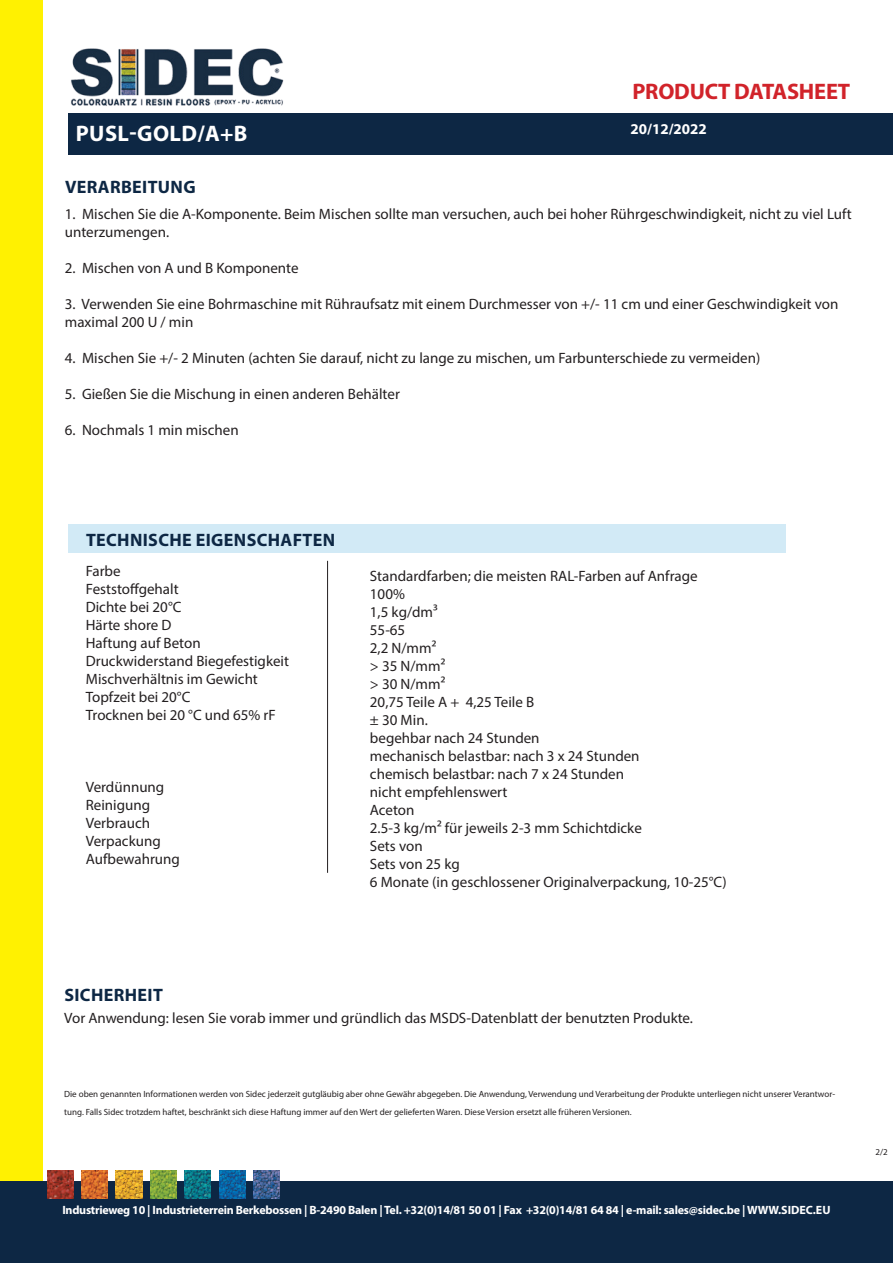
<style>
.page{position:relative;width:893px;height:1263px;background:#fff}
.page>*{position:absolute;margin:0;border:0;box-sizing:border-box;transform-origin:0 0}
.t1{font:700 22.5px "Myriad Pro";letter-spacing:-.01em;color:#d1232a}
.t2{font:700 22.5px "Myriad Pro";letter-spacing:.02em;color:#fff}
.t3{font:700 18px "Myriad Pro";letter-spacing:.02em;color:#0d2744}
.t4{font:15px/18px "Myriad Pro";color:#231f20}
.t5{font:700 15px "Myriad Pro";color:#fff}
.t6{font:700 12px "Myriad Pro";letter-spacing:-.02em;color:#fff}
.t7{font:9px/18px "Myriad Pro";color:#231f20}
</style>
<div class="page">
<div style="left:0;top:0;width:43px;height:1263px;background:#fff101"></div>
<div style="left:0;top:1181px;width:893px;height:82px;background:#0d2744"></div>
<img style="left:47px;top:1170px;width:26px;height:28px">
<img style="left:82px;top:1170px;width:26px;height:28px">
<img style="left:116px;top:1170px;width:26px;height:28px">
<img style="left:150px;top:1170px;width:26px;height:28px">
<img style="left:185px;top:1170px;width:26px;height:28px">
<img style="left:219px;top:1170px;width:26px;height:28px">
<img style="left:253px;top:1170px;width:27px;height:28px">
<div style="left:68px;top:113px;width:825px;height:42px;background:#0d2744"></div>
<div style="left:68px;top:524px;width:717px;height:29px;background:#d2eaf6"></div>
<hr style="left:327px;top:561px;width:1px;height:312px;background:#231f20">
<img style="left:71px;top:48px;width:213px;height:58px">
<p class="t2" style="left:76px;top:119px;width:173px">PUSL-GOLD/A+B</p>
<p class="t1" style="left:632px;top:77px;width:219px">PRODUCT DATASHEET</p>
<p class="t5" style="left:630px;top:119px;width:78px">20/12/2022</p>
<p class="t3" style="left:65px;top:175px;width:132px">VERARBEITUNG</p>
<p class="t4" style="left:65px;top:204px;width:788px">1. Mischen Sie die A-Komponente. Beim Mischen sollte man versuchen, auch bei hoher Rührgeschwindigkeit, nicht zu viel Luft unterzumengen.</p>
<p class="t4" style="left:65px;top:258px;width:235px">2. Mischen von A und B Komponente</p>
<p class="t4" style="left:65px;top:294px;width:775px">3. Verwenden Sie eine Bohrmaschine mit Rühraufsatz mit einem Durchmesser von +/- 11 cm und einer Geschwindigkeit von maximal 200 U / min</p>
<p class="t4" style="left:65px;top:348px;width:697px">4. Mischen Sie +/- 2 Minuten (achten Sie darauf, nicht zu lange zu mischen, um Farbunterschiede zu vermeiden)</p>
<p class="t4" style="left:65px;top:384px;width:337px">5. Gießen Sie die Mischung in einen anderen Behälter</p>
<p class="t4" style="left:65px;top:420px;width:175px">6. Nochmals 1 min mischen</p>
<p class="t3" style="left:86px;top:528px;width:251px">TECHNISCHE EIGENSCHAFTEN</p>
<p class="t4" style="left:86px;top:561px;width:36px">Farbe</p>
<p class="t4" style="left:86px;top:579px;width:94px">Feststoffgehalt</p>
<p class="t4" style="left:86px;top:597px;width:97px">Dichte bei 20°C</p>
<p class="t4" style="left:86px;top:615px;width:87px">Härte shore D</p>
<p class="t4" style="left:86px;top:633px;width:116px">Haftung auf Beton</p>
<p class="t4" style="left:86px;top:651px;width:205px">Druckwiderstand Biegefestigkeit</p>
<p class="t4" style="left:86px;top:669px;width:174px">Mischverhältnis im Gewicht</p>
<p class="t4" style="left:86px;top:687px;width:106px">Topfzeit bei 20°C</p>
<p class="t4" style="left:86px;top:705px;width:191px">Trocknen bei 20 °C und 65% rF</p>
<p class="t4" style="left:86px;top:777px;width:80px">Verdünnung</p>
<p class="t4" style="left:86px;top:795px;width:66px">Reinigung</p>
<p class="t4" style="left:86px;top:813px;width:66px">Verbrauch</p>
<p class="t4" style="left:86px;top:831px;width:76px">Verpackung</p>
<p class="t4" style="left:86px;top:849px;width:96px">Aufbewahrung</p>
<p class="t4" style="left:370px;top:566px;width:329px">Standardfarben; die meisten RAL-Farben auf Anfrage</p>
<p class="t4" style="left:370px;top:584px;width:36px">100%</p>
<p class="t4" style="left:370px;top:602px;width:69px">1,5 kg/dm³</p>
<p class="t4" style="left:370px;top:620px;width:37px">55-65</p>
<p class="t4" style="left:370px;top:638px;width:68px">2,2 N/mm²</p>
<p class="t4" style="left:370px;top:656px;width:77px">&gt; 35 N/mm²</p>
<p class="t4" style="left:370px;top:674px;width:77px">&gt; 30 N/mm²</p>
<p class="t4" style="left:370px;top:692px;width:166px">20,75 Teile A + 4,25 Teile B</p>
<p class="t4" style="left:370px;top:710px;width:59px">± 30 Min.</p>
<p class="t4" style="left:370px;top:728px;width:171px">begehbar nach 24 Stunden</p>
<p class="t4" style="left:370px;top:746px;width:271px">mechanisch belastbar: nach 3 x 24 Stunden</p>
<p class="t4" style="left:370px;top:764px;width:256px">chemisch belastbar: nach 7 x 24 Stunden</p>
<p class="t4" style="left:370px;top:782px;width:139px">nicht empfehlenswert</p>
<p class="t4" style="left:370px;top:800px;width:46px">Aceton</p>
<p class="t4" style="left:370px;top:818px;width:273px">2.5-3 kg/m² für jeweils 2-3 mm Schichtdicke</p>
<p class="t4" style="left:370px;top:836px;width:54px">Sets von</p>
<p class="t4" style="left:370px;top:854px;width:91px">Sets von 25 kg</p>
<p class="t4" style="left:370px;top:872px;width:358px">6 Monate (in geschlossener Originalverpackung, 10-25°C)</p>
<p class="t3" style="left:64px;top:984px;width:100px">SICHERHEIT</p>
<p class="t4" style="left:64px;top:1008px;width:630px">Vor Anwendung: lesen Sie vorab immer und gründlich das MSDS-Datenblatt der benutzten Produkte.</p>
<p class="t7" style="left:64px;top:1085px;width:772px">Die oben genannten Informationen werden von Sidec jederzeit gutgläubig aber ohne Gewähr abgegeben. Die Anwendung, Verwendung und Verarbeitung der Produkte unterliegen nicht unserer Verantwor&shy;tung. Falls Sidec trotzdem haftet, beschränkt sich diese Haftung immer auf den Wert der gelieferten Waren. Diese Version ersetzt alle früheren Versionen.</p>
<p class="t6" style="left:62px;top:1202px;width:770px">Industrieweg 10 | Industrieterrein Berkebossen | B-2490 Balen | Tel. +32(0)14/81 50 01 | Fax +32(0)14/81 64 84 | e-mail: sales@sidec.be | WWW.SIDEC.EU</p>
<p class="t7" style="left:875px;top:1143px;width:14px">2/2</p>
</div>
